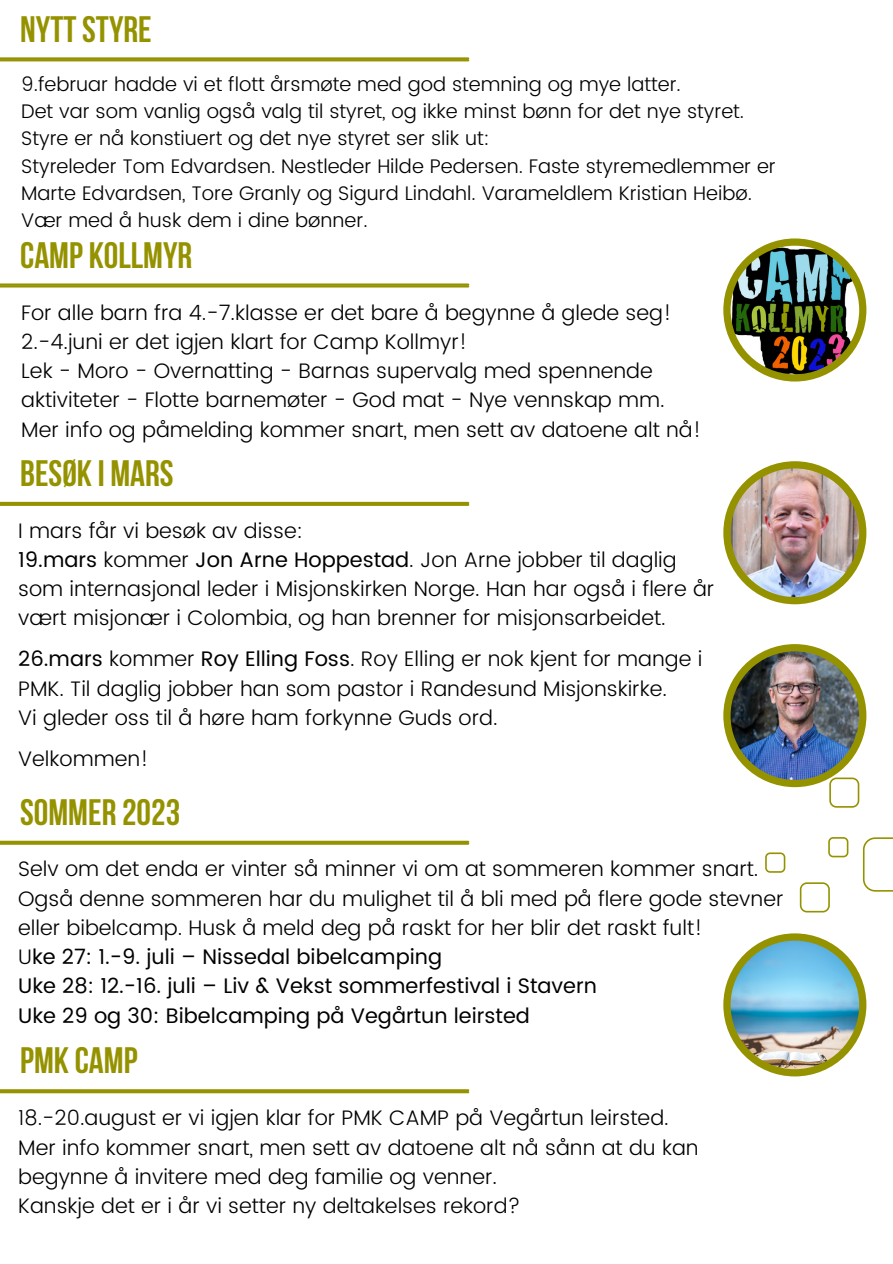
<style>
.page{position:relative;width:893px;height:1264px;background:#fff}
.page>*{position:absolute;margin:0;border:0;box-sizing:border-box;transform-origin:0 0}
.t1{font:700 36.6px "Bebas Neue";color:#959200}
.t2{font:300 21px/29.2px "Poppins";color:#000}
.t3{font:300 19.65px/27.3px "Poppins";color:#000}
.s1{font-weight:400}
</style>
<div class="page">
<svg style="left:829px;top:777px;width:30px;height:30px"></svg>
<svg style="left:862px;top:837px;width:30px;height:54px"></svg>
<svg style="left:828px;top:837px;width:20px;height:20px"></svg>
<svg style="left:799px;top:882px;width:30px;height:30px"></svg>
<svg style="left:765px;top:852px;width:20px;height:20px"></svg>
<div style="left:723px;top:238px;width:143px;height:143px;background:#959200;border-radius:50%"></div>
<img style="left:730px;top:246px;width:129px;height:128px;border-radius:50%">
<hr style="left:0;top:283px;width:468px;height:3px;background:#959200">
<hr style="left:0;top:285px;width:468px;height:2px;background:#959200">
<hr style="left:0;top:840px;width:468px;height:3px;background:#959200">
<hr style="left:0;top:842px;width:468px;height:2px;background:#959200">
<hr style="left:0;top:1089px;width:468px;height:2px;background:#959200">
<hr style="left:0;top:1090px;width:468px;height:3px;background:#959200">
<hr style="left:0;top:502px;width:468px;height:2px;background:#959200">
<hr style="left:0;top:503px;width:468px;height:3px;background:#959200">
<div style="left:723px;top:461px;width:143px;height:143px;background:#959200;border-radius:50%"></div>
<img style="left:730px;top:468px;width:129px;height:129px;border-radius:50%">
<div style="left:723px;top:644px;width:143px;height:143px;background:#959200;border-radius:50%"></div>
<img style="left:730px;top:651px;width:129px;height:129px;border-radius:50%">
<hr style="left:0;top:57px;width:468px;height:3px;background:#959200">
<hr style="left:0;top:59px;width:468px;height:2px;background:#959200">
<div style="left:723px;top:933px;width:143px;height:143px;background:#959200;border-radius:50%"></div>
<img style="left:730px;top:940px;width:129px;height:129px;border-radius:50%">
<h1 class="t1" style="left:20px;top:14px;width:133px">NYTTSTYRE</h1>
<p class="t3" style="left:21px;top:70px;width:756px">9.februar hadde vi et flott årsmøte med god stemning og mye latter.<br>Det var som vanlig også valg til styret, og ikke minst bønn for det nye styret.<br>Styre er nå konstiuert og det nye styret ser slik ut:<br>Styreleder Tom Edvardsen. Nestleder Hilde Pedersen. Faste styremedlemmer er Marte Edvardsen, Tore Granly og Sigurd Lindahl. Varameldlem Kristian Heibø.<br>Vær med å husk dem i dine bønner.</p>
<h1 class="t1" style="left:20px;top:240px;width:174px">CAMP KOLLMYR</h1>
<p class="t2" style="left:21px;top:298px;width:681px">For alle barn fra 4.-7.klasse er det bare å begynne å glede seg!<br>2.-4.juni er det igjen klart for Camp Kollmyr!<br>Lek - Moro - Overnatting - Barnas supervalg med spennende aktiviteter - Flotte barnemøter - God mat - Nye vennskap mm.<br>Mer info og påmelding kommer snart, men sett av datoene alt nå!</p>
<h1 class="t1" style="left:20px;top:458px;width:155px">BESØK I MARS</h1>
<p class="t2" style="left:18px;top:515px;width:697px">I mars får vi besøk av disse:<br><span class="s1">19.mars</span> kommer <span class="s1">Jon Arne Hoppestad</span>. Jon Arne jobber til daglig som internasjonal leder i Misjonskirken Norge. Han har også i flere år vært misjonær i Colombia, og han brenner for misjonsarbeidet.</p>
<p class="t2" style="left:18px;top:644px;width:685px"><span class="s1">26.mars</span> kommer <span class="s1">Roy Elling Foss</span>. Roy Elling er nok kjent for mange i<br>PMK. Til daglig jobber han som pastor i Randesund Misjonskirke.<br>Vi gleder oss til å høre ham forkynne Guds ord.</p>
<p class="t2" style="left:18px;top:744px;width:132px">Velkommen!</p>
<h1 class="t1" style="left:20px;top:797px;width:161px">SOMMER 2023</h1>
<p class="t2" style="left:18px;top:854px;width:766px">Selv om det enda er vinter så minner vi om at sommeren kommer snart.<br>Også denne sommeren har du mulighet til å bli med på flere gode stevner eller bibelcamp. Husk å meld deg på raskt for her blir det raskt fult!<br>U<span class="s1">ke 27: 1.-9. juli – Nissedal bibelcamping<br>Uke 28: 12.-16. juli – Liv &amp; Vekst sommerfestival i Stavern<br>Uke 29 og 30: Bibelcamping på Vegårtun leirsted</span></p>
<h1 class="t1" style="left:20px;top:1045px;width:119px">PMK CAMP</h1>
<p class="t2" style="left:18px;top:1103px;width:682px">18.-20.august er vi igjen klar for PMK CAMP på Vegårtun leirsted.<br>Mer info kommer snart, men sett av datoene alt nå sånn at du kan begynne å invitere med deg familie og venner.<br>Kanskje det er i år vi setter ny deltakelses rekord?</p>
</div>
